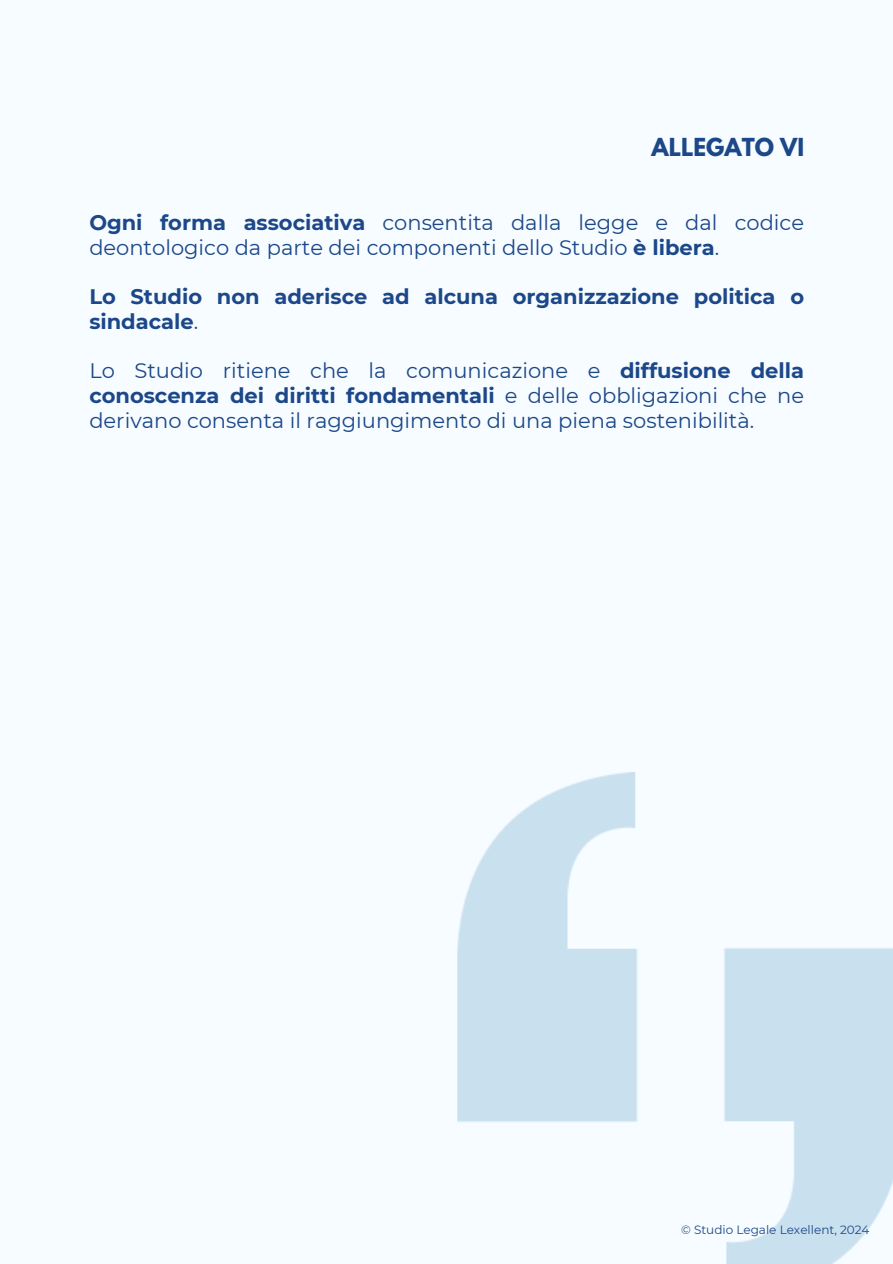
<style>
.page{position:relative;width:893px;height:1264px;background:#fff}
.page>*{position:absolute;margin:0;border:0;box-sizing:border-box;transform-origin:0 0}
.t1{font:700 21.9px "League Spartan";color:#1c4789}
.t2{font:21px/24.8px "Montserrat";color:#1c4789}
.t3{font:700 21px/24.8px "Montserrat";color:#1c4789}
.t4{font:12px "Montserrat";color:#1c4789}
.s1{font-weight:700}
.s2{font-weight:400}
</style>
<div class="page">
<div style="left:0;top:0;width:892px;height:1263px;background:#f6fcff"></div>
<img style="left:457px;top:772px;width:435px;height:491px">
<p class="t1" style="left:651px;top:137px;width:154px">ALLEGATO VI</p>
<p class="t2" style="left:89px;top:210px;width:716px"><span class="s1">Ogni forma associativa</span> consentita dalla legge e dal codice deontologico da parte dei componenti dello Studio <span class="s1">è libera</span>.</p>
<p class="t3" style="left:89px;top:284px;width:716px">Lo Studio non aderisce ad alcuna organizzazione politica o sindacale<span class="s2">.</span></p>
<p class="t2" style="left:89px;top:358px;width:716px;text-align:justify">Lo Studio ritiene che la comunicazione e <span class="s1">diffusione della conoscenza dei diritti fondamentali</span> e delle obbligazioni che ne derivano consenta il raggiungimento di una piena sostenibilità.</p>
<p class="t4" style="left:681px;top:1221px;width:190px">© Studio Legale Lexellent, 2024</p>
</div>
